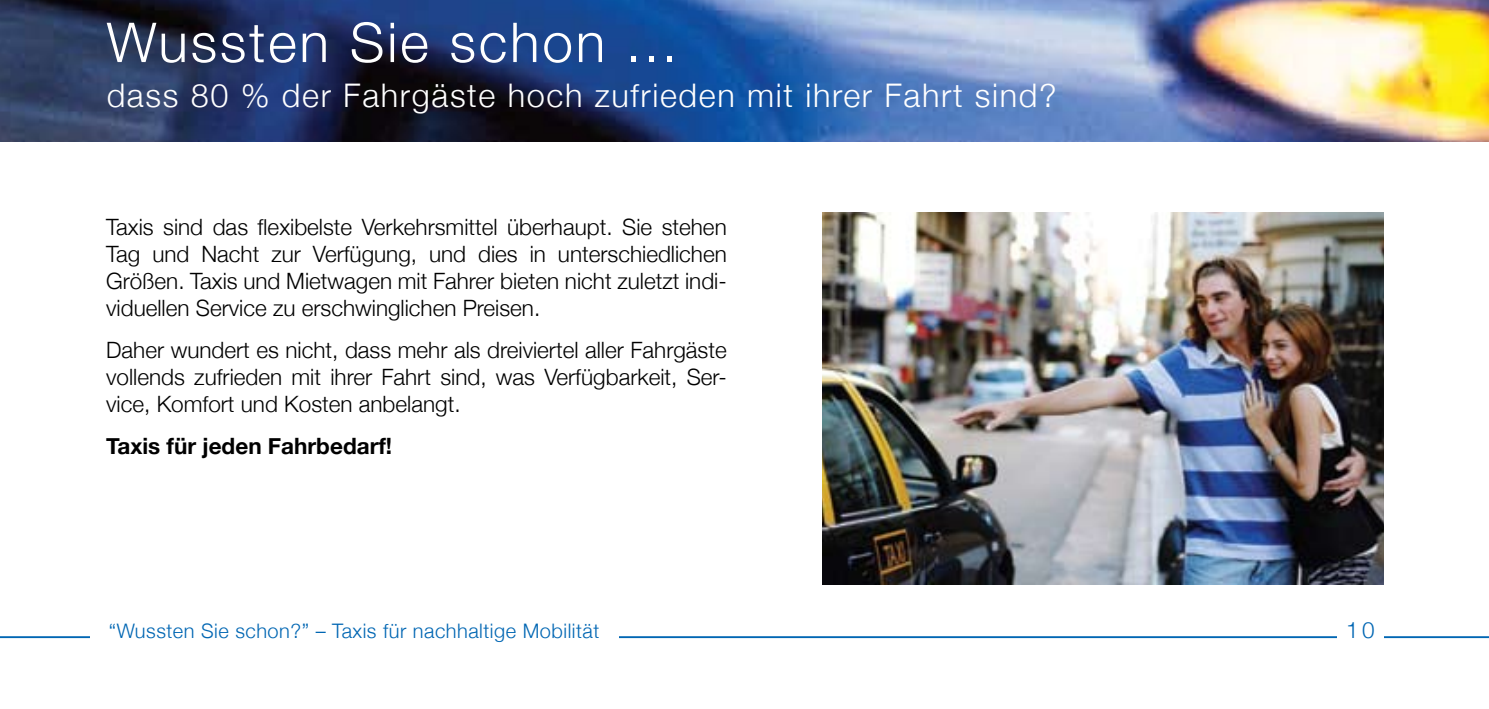
<style>
.page{position:relative;width:1489px;height:709px;background:#fff}
.page>*{position:absolute;margin:0;border:0;box-sizing:border-box;transform-origin:0 0}
.t1{font:300 55px "Helvetica Neue";letter-spacing:.05em;color:#fff}
.t2{font:300 32.5px "Helvetica Neue";letter-spacing:.05em;color:#fff}
.t3{font:300 22.5px/27px "Helvetica Neue";color:#000;text-align:justify}
.t4{font:700 22.5px "Helvetica Neue";color:#000}
.t5{font:300 22.5px "Helvetica Neue";color:#0066b3}
.t6{font:300 20px "Helvetica Neue";letter-spacing:.025em;color:#0066b3}
</style>
<div class="page">
<img style="left:0;top:0;width:1488px;height:142px">
<hr style="left:0;top:636px;width:1488px;height:2px;background:#0066b3">
<div style="left:1336px;top:616px;width:47px;height:29px;background:#fff"></div>
<div style="left:90px;top:619px;width:528px;height:36px;background:#fff"></div>
<img style="left:822px;top:213px;width:561px;height:371px">
<h1 class="t1" style="left:107px;top:9px;width:572px">Wussten Sie schon ...</h1>
<h2 class="t2" style="left:107px;top:76px;width:951px">dass 80 % der Fahrgäste hoch zufrieden mit ihrer Fahrt sind?</h2>
<p class="t3" style="left:106px;top:213px;width:622px">Taxis sind das flexibelste Verkehrsmittel überhaupt. Sie stehen Tag und Nacht zur Verfügung, und dies in unterschiedlichen Größen. Taxis und Mietwagen mit Fahrer bieten nicht zuletzt indi&shy;viduellen Service zu erschwinglichen Preisen.</p>
<p class="t3" style="left:106px;top:336px;width:622px">Daher wundert es nicht, dass mehr als dreiviertel aller Fahrgäste vollends zufrieden mit ihrer Fahrt sind, was Verfügbarkeit, Ser&shy;vice, Komfort und Kosten anbelangt.</p>
<p class="t4" style="left:106px;top:432px;width:287px">Taxis für jeden Fahrbedarf!</p>
<p class="t6" style="left:109px;top:619px;width:492px">“Wussten Sie schon?” – Taxis für nachhaltige Mobilität</p>
<p class="t5" style="left:1345px;top:616px;width:30px">10</p>
</div>
